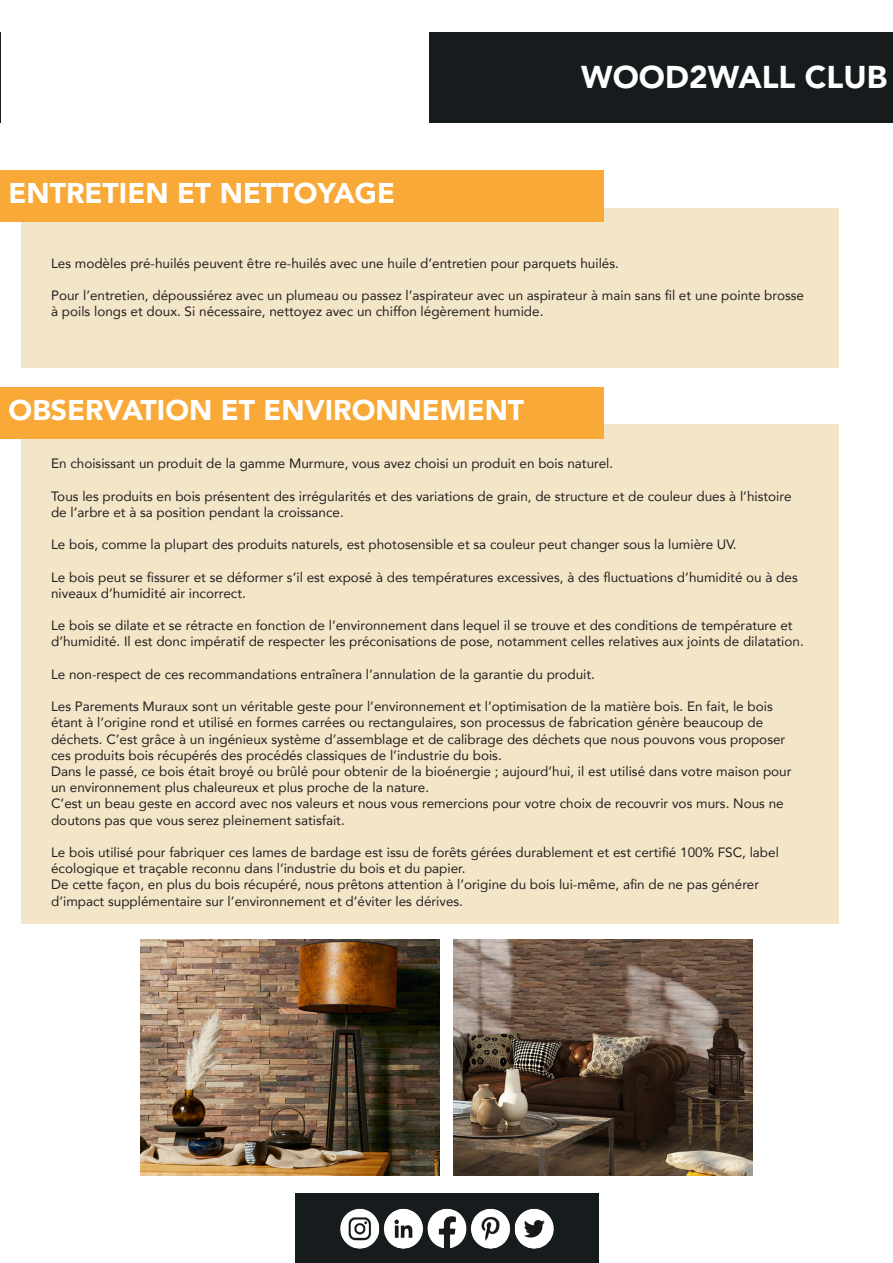
<style>
.page{position:relative;width:893px;height:1263px;background:#fff}
.page>*{position:absolute;margin:0;border:0;box-sizing:border-box;transform-origin:0 0}
.t1{font:900 31.5px "Avenir";color:#fff}
.t2{font:900 28.5px "Avenir";color:#fff}
.t3{font:13.5px/16.2px "Avenir";color:#231f20}
</style>
<div class="page">
<div style="left:21px;top:425px;width:818px;height:499px;background:#f3e5c7"></div>
<div style="left:21px;top:208px;width:818px;height:160px;background:#f3e5c7"></div>
<img style="left:140px;top:940px;width:299px;height:235px">
<hr style="left:0;top:32px;width:1px;height:91px;background:#161b1e">
<div style="left:430px;top:32px;width:463px;height:91px;background:#161b1e"></div>
<div style="left:0;top:170px;width:604px;height:52px;background:#f8a937"></div>
<div style="left:295px;top:1193px;width:304px;height:70px;background:#161b1e"></div>
<img style="left:340px;top:1208px;width:214px;height:41px">
<div style="left:0;top:387px;width:604px;height:52px;background:#f8a937"></div>
<img style="left:454px;top:940px;width:299px;height:235px">
<p class="t2" style="left:9px;top:169px;width:388px">ENTRETIEN ET NETTOYAGE</p>
<p class="t1" style="left:581px;top:50px;width:307px">WOOD2WALL CLUB</p>
<p class="t3" style="left:51px;top:254px;width:569px">Les modèles pré-huilés peuvent être re-huilés avec une huile d’entretien pour parquets huilés.</p>
<p class="t3" style="left:51px;top:287px;width:754px">Pour l’entretien, dépoussiérez avec un plumeau ou passez l’aspirateur avec un aspirateur à main sans fil et une pointe brosse à poils longs et doux. Si nécessaire, nettoyez avec un chiffon légèrement humide.</p>
<p class="t2" style="left:9px;top:385px;width:517px">OBSERVATION ET ENVIRONNEMENT</p>
<p class="t3" style="left:51px;top:455px;width:564px">En choisissant un produit de la gamme Murmure, vous avez choisi un produit en bois naturel.</p>
<p class="t3" style="left:51px;top:487px;width:742px">Tous les produits en bois présentent des irrégularités et des variations de grain, de structure et de couleur dues à l’histoire de l’arbre et à sa position pendant la croissance.</p>
<p class="t3" style="left:51px;top:536px;width:687px">Le bois, comme la plupart des produits naturels, est photosensible et sa couleur peut changer sous la lumière UV.</p>
<p class="t3" style="left:51px;top:568px;width:748px">Le bois peut se fissurer et se déformer s’il est exposé à des températures excessives, à des fluctuations d’humidité ou à des niveaux d’humidité air incorrect.</p>
<p class="t3" style="left:51px;top:617px;width:754px">Le bois se dilate et se rétracte en fonction de l’environnement dans lequel il se trouve et des conditions de température et d’humidité. Il est donc impératif de respecter les préconisations de pose, notamment celles relatives aux joints de dilatation.</p>
<p class="t3" style="left:51px;top:666px;width:545px">Le non-respect de ces recommandations entraînera l’annulation de la garantie du produit.</p>
<p class="t3" style="left:51px;top:698px;width:723px">Les Parements Muraux sont un véritable geste pour l’environnement et l’optimisation de la matière bois. En fait, le bois étant à l’origine rond et utilisé en formes carrées ou rectangulaires, son processus de fabrication génère beaucoup de</p>
<p class="t3" style="left:51px;top:730px;width:736px">déchets. C’est grâce à un ingénieux système d’assemblage et de calibrage des déchets que nous pouvons vous proposer ces produits bois récupérés des procédés classiques de l’industrie du bois.</p>
<p class="t3" style="left:51px;top:763px;width:742px">Dans le passé, ce bois était broyé ou brûlé pour obtenir de la bioénergie ; aujourd’hui, il est utilisé dans votre maison pour un environnement plus chaleureux et plus proche de la nature.</p>
<p class="t3" style="left:51px;top:795px;width:734px">C’est un beau geste en accord avec nos valeurs et nous vous remercions pour votre choix de recouvrir vos murs. Nous ne doutons pas que vous serez pleinement satisfait.</p>
<p class="t3" style="left:51px;top:844px;width:729px">Le bois utilisé pour fabriquer ces lames de bardage est issu de forêts gérées durablement et est certifié 100% FSC, label écologique et traçable reconnu dans l’industrie du bois et du papier.</p>
<p class="t3" style="left:51px;top:876px;width:709px">De cette façon, en plus du bois récupéré, nous prêtons attention à l’origine du bois lui-même, afin de ne pas générer</p>
<p class="t3" style="left:51px;top:892px;width:413px">d’impact supplémentaire sur l’environnement et d’éviter les dérives.</p>
</div>
